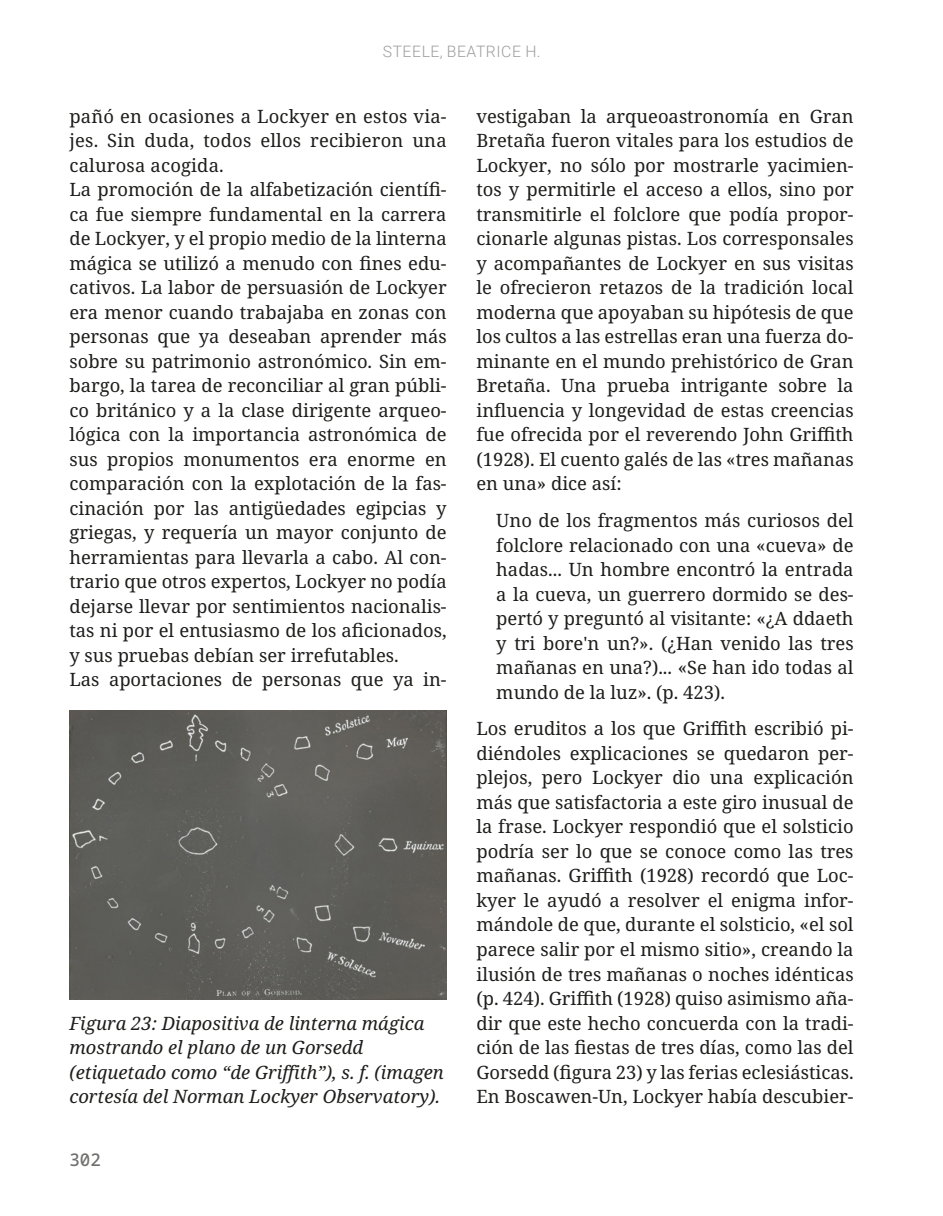
<style>
.page{position:relative;width:943px;height:1216px;background:#fff}
.page>*{position:absolute;margin:0;border:0;box-sizing:border-box;transform-origin:0 0}
.Referencias{font:18.38px/24.5px "Noto Serif";color:#1d1d1b;text-align:justify}
.t1{font:italic 18.38px/24.5px "Noto Serif";color:#1d1d1b}
.t2{font:17.5px "Noto Sans Mono";color:#70706f}
.t3{font:300 15.75px "Roboto";letter-spacing:.035em;color:#9d9d9d}
</style>
<div class="page">
<div style="left:69px;top:711px;width:377px;height:288px;background:#5d5d58"></div>
<p class="t3" style="left:383px;top:41px;width:159px">STEELE, BEATRICE H.</p>
<p class="Referencias" style="left:69px;top:104px;width:379px">pañó en ocasiones a Lockyer en estos via&shy;jes. Sin duda, todos ellos recibieron una calurosa acogida.</p>
<p class="Referencias" style="left:69px;top:178px;width:379px">La promoción de la alfabetización científi&shy;ca fue siempre fundamental en la carrera de Lockyer, y el propio medio de la linterna mágica se utilizó a menudo con fines edu&shy;cativos. La labor de persuasión de Lockyer era menor cuando trabajaba en zonas con personas que ya deseaban aprender más sobre su patrimonio astronómico. Sin em&shy;bargo, la tarea de reconciliar al gran públi&shy;co británico y a la clase dirigente arqueo&shy;lógica con la importancia astronómica de sus propios monumentos era enorme en comparación con la explotación de la fas&shy;cinación por las antigüedades egipcias y griegas, y requería un mayor conjunto de herramientas para llevarla a cabo. Al con&shy;trario que otros expertos, Lockyer no podía dejarse llevar por sentimientos nacionalis&shy;tas ni por el entusiasmo de los aficionados, y sus pruebas debían ser irrefutables.</p>
<p class="Referencias" style="left:69px;top:668px;width:379px">Las aportaciones de personas que ya in-</p>
<p class="t1" style="left:69px;top:1011px;width:376px">Figura 23: Diapositiva de linterna mágica mostrando el plano de un Gorsedd (etiquetado como “de Griffith”), s. f. (imagen cortesía del Norman Lockyer Observatory).</p>
<p class="t2" style="left:69px;top:1144px;width:33px">302</p>
<p class="Referencias" style="left:476px;top:104px;width:379px">vestigaban la arqueoastronomía en Gran Bretaña fueron vitales para los estudios de Lockyer, no sólo por mostrarle yacimien&shy;tos y permitirle el acceso a ellos, sino por transmitirle el folclore que podía propor&shy;cionarle algunas pistas. Los corresponsales y acompañantes de Lockyer en sus visitas le ofrecieron retazos de la tradición local moderna que apoyaban su hipótesis de que los cultos a las estrellas eran una fuerza do&shy;minante en el mundo prehistórico de Gran Bretaña. Una prueba intrigante sobre la influencia y longevidad de estas creencias fue ofrecida por el reverendo John Griffith (1928). El cuento galés de las «tres mañanas en una» dice así:</p>
<p class="Referencias" style="left:496px;top:508px;width:359px">Uno de los fragmentos más curiosos del folclore relacionado con una «cueva» de hadas... Un hombre encontró la entrada a la cueva, un guerrero dormido se des&shy;pertó y preguntó al visitante: «¿A ddaeth y tri bore'n un?». (¿Han venido las tres mañanas en una?)... «Se han ido todas al mundo de la luz». (p. 423).</p>
<p class="Referencias" style="left:476px;top:717px;width:379px">Los eruditos a los que Griffith escribió pi&shy;diéndoles explicaciones se quedaron per&shy;plejos, pero Lockyer dio una explicación más que satisfactoria a este giro inusual de la frase. Lockyer respondió que el solsticio podría ser lo que se conoce como las tres mañanas. Griffith (1928) recordó que Loc&shy;kyer le ayudó a resolver el enigma infor&shy;mándole de que, durante el solsticio, «el sol parece salir por el mismo sitio», creando la ilusión de tres mañanas o noches idénticas (p. 424). Griffith (1928) quiso asimismo aña&shy;dir que este hecho concuerda con la tradi&shy;ción de las fiestas de tres días, como las del Gorsedd (figura 23) y las ferias eclesiásticas.</p>
<p class="Referencias" style="left:476px;top:1084px;width:379px">En Boscawen-Un, Lockyer había descubier-</p>
</div>
